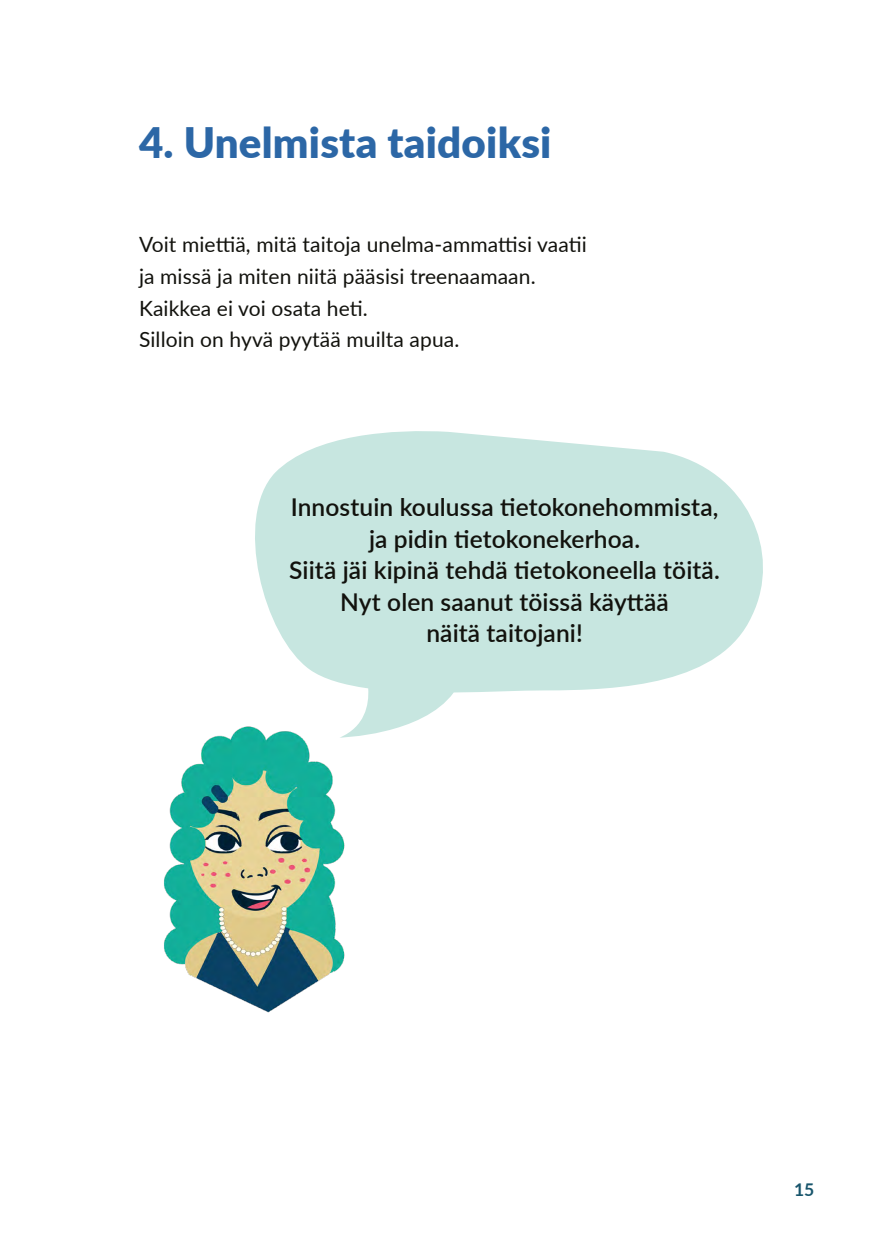
<style>
.page{position:relative;width:874px;height:1241px;background:#fff}
.page>*{position:absolute;margin:0;border:0;box-sizing:border-box;transform-origin:0 0}
.Otsikko_H1{font:900 42px "Lato";letter-spacing:.005em;color:#2c67a6}
.Puhekupla{font:600 24.5px/31.5px "Lato";letter-spacing:.005em;color:#12120d;text-align:center}
.Leipis{font:21px "Lato";letter-spacing:.005em;color:#12120d}
.t1{font:700 17.5px "Lato";color:#18556c}
</style>
<div class="page">
<img style="left:164px;top:735px;width:182px;height:278px">
<svg style="left:233px;top:431px;width:530px;height:306px;fill:#c7e6e0"></svg>
<h1 class="Otsikko_H1" style="left:139px;top:111px;width:414px">4. Unelmista taidoiksi</h1>
<p class="Leipis" style="left:139px;top:230px;width:449px">Voit miettiä, mitä taitoja unelma-ammattisi vaatii</p>
<p class="Leipis" style="left:139px;top:261px;width:398px">ja missä ja miten niitä pääsisi treenaamaan.</p>
<p class="Leipis" style="left:139px;top:293px;width:230px">Kaikkea ei voi osata heti.</p>
<p class="Leipis" style="left:139px;top:324px;width:322px">Silloin on hyvä pyytää muilta apua.</p>
<p class="Puhekupla" style="left:290px;top:490px;width:429px">Innostuin koulussa tietokonehommista, ja pidin tietokonekerhoa.</p>
<p class="Puhekupla" style="left:289px;top:553px;width:432px">Siitä jäi kipinä tehdä tietokoneella töitä.<br>Nyt olen saanut töissä käyttää</p>
<p class="Puhekupla" style="left:426px;top:616px;width:158px">näitä taitojani!</p>
<p class="t1" style="left:793px;top:1176px;width:22px">15</p>
</div>
